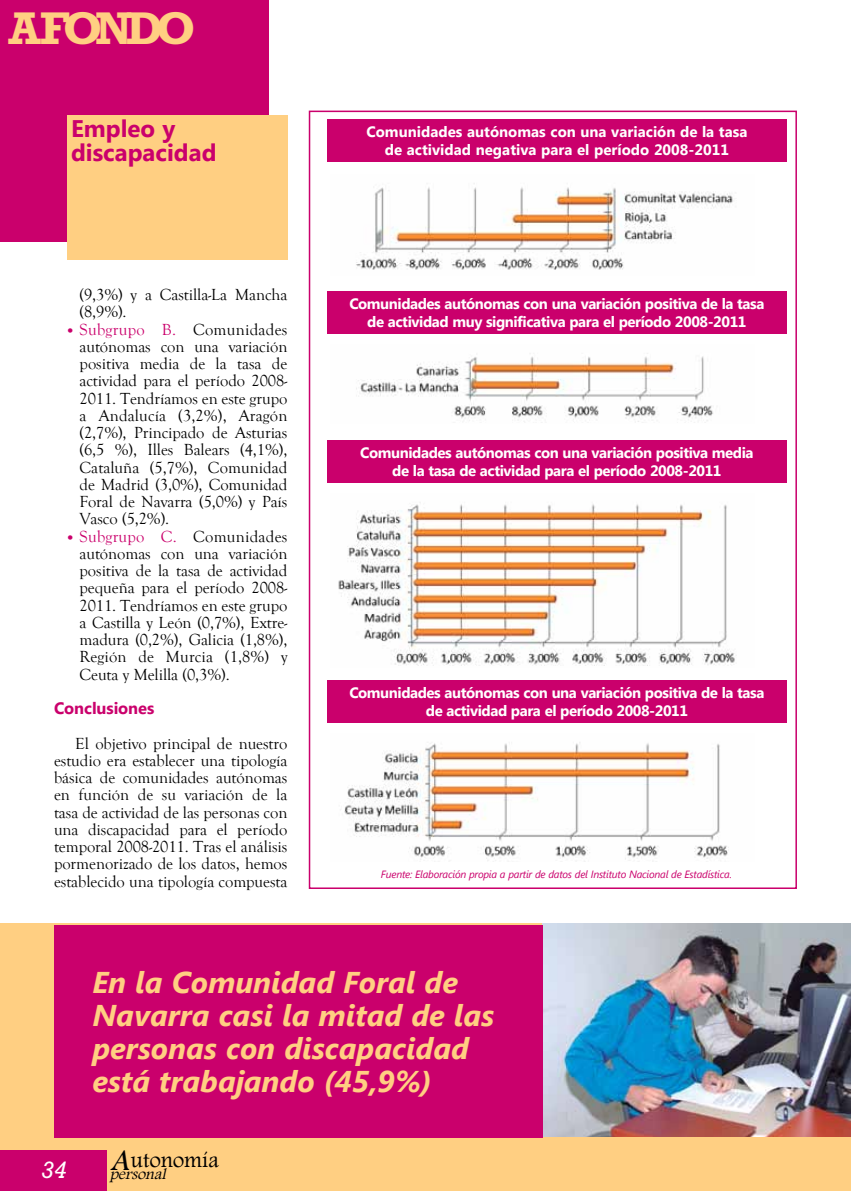
<style>
.page{position:relative;width:851px;height:1191px;background:#fff}
.page>*{position:absolute;margin:0;border:0;box-sizing:border-box;transform-origin:0 0}
.t1{font:700 46.5px "Rockwell";letter-spacing:-.15em;color:#ffcf82}
.t2{font:italic 30.75px "Footlight MT Light";color:#000}
.t3{font:italic 700 30px/33px "Segoe UI";color:#ffcf82}
.t4{font:700 24px/24px "Segoe UI";color:#ca006c}
.t5{font:italic 24px "Rockwell";color:#fff}
.t6{font:22.5px "Footlight MT Light";color:#000}
.TEXTO{font:16.5px/17.2px "Goudy Old Style T";letter-spacing:-.005em;color:#000;text-align:justify}
.TEXTO-2{font:700 16.5px "Segoe UI";letter-spacing:-.005em;color:#ca006c}
.t7{font:italic 15.9px "Footlight MT Light";color:#000}
.t8{font:700 15px/18px "Segoe UI";letter-spacing:-.03em;color:#fff;text-align:center}
.t9{font:700 15px/18px "Segoe UI";color:#fff;text-align:center}
.t10{font:italic 10.5px "Segoe UI";letter-spacing:-.02em;color:#ca006c}
.s1{font-family:"Segoe UI";font-weight:700;color:#ca006c}
.s2{color:#ca006c}
</style>
<div class="page">
<div style="left:0;top:923px;width:850px;height:268px;background:#ffcf82"></div>
<img style="left:542px;top:923px;width:308px;height:214px">
<div style="left:0;top:0;width:268px;height:241px;background:#ca006c"></div>
<div style="left:0;top:1150px;width:106px;height:41px;background:#ca006c"></div>
<div style="left:67px;top:115px;width:220px;height:144px;background:#ffcf82"></div>
<div style="left:309px;top:111px;width:487px;height:778px;background:#fff;border:2px solid #ca006c"></div>
<div style="left:327px;top:291px;width:459px;height:43px;background:#ca006c"></div>
<div style="left:327px;top:440px;width:459px;height:43px;background:#ca006c"></div>
<div style="left:327px;top:680px;width:459px;height:43px;background:#ca006c"></div>
<div style="left:327px;top:119px;width:459px;height:43px;background:#ca006c"></div>
<img style="left:356px;top:183px;width:378px;height:87px">
<img style="left:356px;top:353px;width:357px;height:70px">
<img style="left:338px;top:502px;width:399px;height:164px">
<img style="left:340px;top:742px;width:389px;height:119px">
<div style="left:54px;top:925px;width:488px;height:212px;background:#ca006c"></div>
<p class="t1" style="left:9px;top:0;width:188px">A FONDO</p>
<p class="t4" style="left:71px;top:115px;width:147px">Empleo y discapacidad</p>
<p class="t9" style="left:366px;top:122px;width:382px">Comunidades autónomas con una variación de la tasa de actividad negativa para el período 2008-2011</p>
<p class="TEXTO" style="left:80px;top:286px;width:209px">(9,3%) y a Castilla-La Mancha (8,9%).</p>
<p class="TEXTO" style="left:80px;top:321px;width:209px;text-indent:-13px"><span class="s1">•</span> <span class="s2">Subgrupo B.</span> Comunidades autónomas con una variación positiva media de la tasa de actividad para el período 2008- 2011. Tendríamos en este grupo a Andalucía (3,2%), Aragón (2,7%), Principado de Asturias (6,5 %), Illes Balears (4,1%), Cataluña (5,7%), Comunidad de Madrid (3,0%), Comunidad Foral de Navarra (5,0%) y País Vasco (5,2%).</p>
<p class="TEXTO" style="left:80px;top:528px;width:209px;text-indent:-13px"><span class="s1">•</span> <span class="s2">Subgrupo C.</span> Comunidades autónomas con una variación positiva de la tasa de actividad pequeña para el período 2008- 2011. Tendríamos en este grupo a Castilla y León (0,7%), Extre&shy;madura (0,2%), Galicia (1,8%), Región de Murcia (1,8%) y Ceuta y Melilla (0,3%).</p>
<p class="TEXTO-2" style="left:54px;top:696px;width:102px">Conclusiones</p>
<p class="TEXTO" style="left:54px;top:735px;width:235px;text-indent:21px">El objetivo principal de nuestro estudio era establecer una tipología básica de comunidades autónomas en función de su variación de la tasa de actividad de las personas con una discapacidad para el período temporal 2008-2011. Tras el análisis pormenorizado de los datos, hemos establecido una tipología compuesta</p>
<p class="t8" style="left:349px;top:294px;width:416px">Comunidades autónomas con una variación positiva de la tasa de actividad muy significativa para el período 2008-2011</p>
<p class="t8" style="left:360px;top:443px;width:395px">Comunidades autónomas con una variación positiva media de la tasa de actividad para el período 2008-2011</p>
<p class="t8" style="left:349px;top:683px;width:416px">Comunidades autónomas con una variación positiva de la tasa de actividad para el período 2008-2011</p>
<p class="t10" style="left:381px;top:866px;width:352px">Fuente: Elaboración propia a partir de datos del Instituto Nacional de Estadística.</p>
<p class="t3" style="left:92px;top:964px;width:403px">En la Comunidad Foral de<br>Navarra casi la mitad de las personas con discapacidad está trabajando (45,9%)</p>
<p class="t2" style="left:111px;top:1141px;width:27px">A</p>
<p class="t6" style="left:131px;top:1146px;width:90px">utonomía</p>
<p class="t5" style="left:41px;top:1156px;width:27px">34</p>
<p class="t7" style="left:110px;top:1164px;width:61px">personal</p>
</div>
